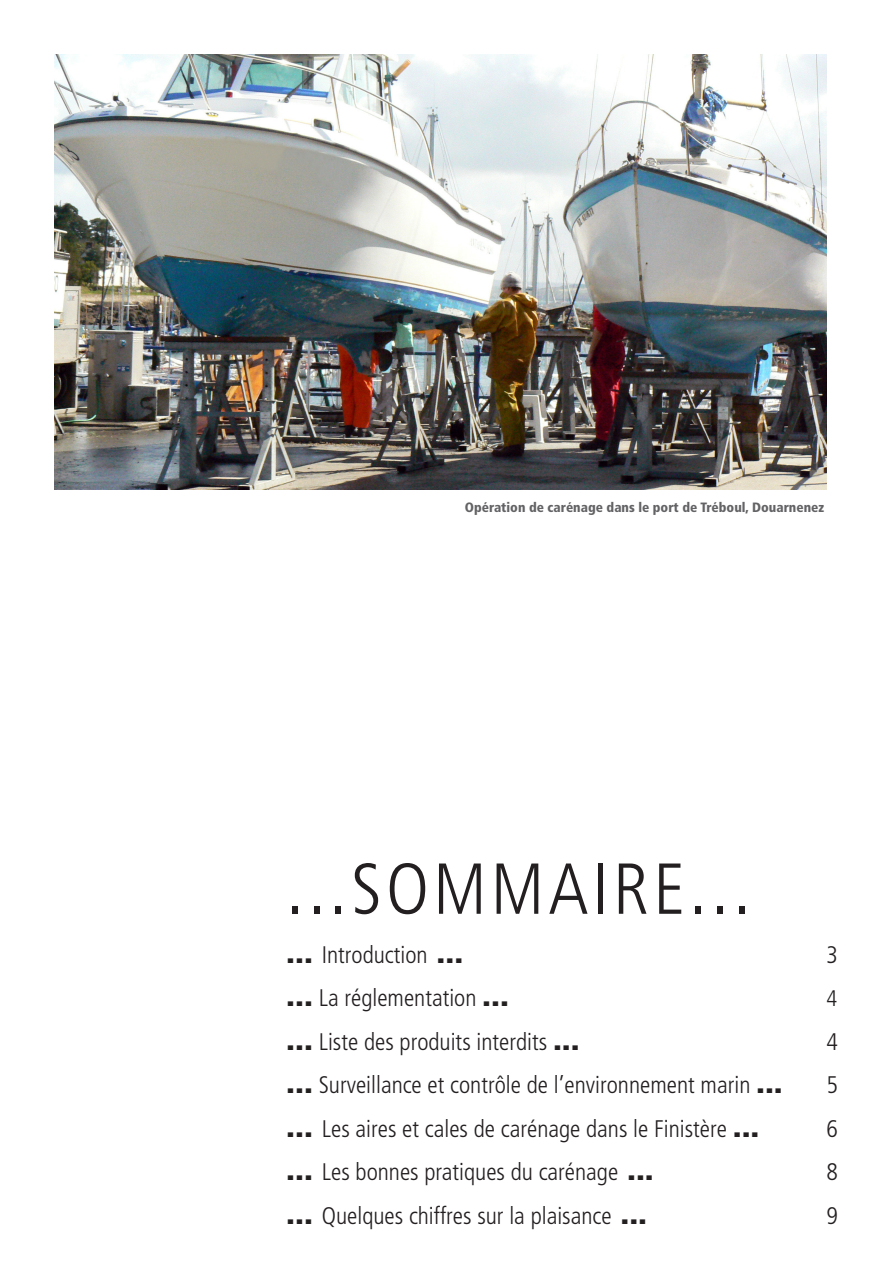
<style>
.page{position:relative;width:893px;height:1263px;background:#fff}
.page>*{position:absolute;margin:0;border:0;box-sizing:border-box;transform-origin:0 0}
.t1{font:300 condensed 72px "Frutiger";letter-spacing:.06em;color:#231f20}
.t2{font:300 condensed 24px "Frutiger";color:#231f20}
.t3{font:300 condensed 22.5px "Frutiger";color:#231f20}
.t4{font:900 condensed 13.5px "Frutiger";color:#636366}
.s1{font-weight:900;font-stretch:normal}
</style>
<div class="page">
<img style="left:54px;top:54px;width:772px;height:435px">
<p class="t4" style="left:465px;top:499px;width:361px">Opération de carénage dans le port de Tréboul, Douarnenez</p>
<p class="t1" style="left:286px;top:848px;width:465px">...SOMMAIRE...</p>
<p class="t2" style="left:286px;top:941px;width:178px"><span class="s1">...</span> Introduction <span class="s1">...</span></p>
<p class="t2" style="left:826px;top:941px;width:13px">3</p>
<p class="t2" style="left:286px;top:984px;width:224px"><span class="s1">...</span> La réglementation <span class="s1">...</span></p>
<p class="t3" style="left:826px;top:986px;width:12px">4</p>
<p class="t2" style="left:286px;top:1028px;width:295px"><span class="s1">...</span> Liste des produits interdits <span class="s1">...</span></p>
<p class="t2" style="left:826px;top:1028px;width:13px">4</p>
<p class="t2" style="left:286px;top:1071px;width:498px"><span class="s1">...</span> Surveillance et contrôle de l’environnement marin <span class="s1">...</span></p>
<p class="t2" style="left:826px;top:1071px;width:13px">5</p>
<p class="t2" style="left:286px;top:1115px;width:475px"><span class="s1">...</span> Les aires et cales de carénage dans le Finistère <span class="s1">...</span></p>
<p class="t2" style="left:826px;top:1115px;width:13px">6</p>
<p class="t2" style="left:286px;top:1158px;width:369px"><span class="s1">...</span> Les bonnes pratiques du carénage <span class="s1">...</span></p>
<p class="t2" style="left:826px;top:1158px;width:13px">8</p>
<p class="t2" style="left:286px;top:1202px;width:362px"><span class="s1">...</span> Quelques chiffres sur la plaisance <span class="s1">...</span></p>
<p class="t2" style="left:826px;top:1202px;width:13px">9</p>
</div>
